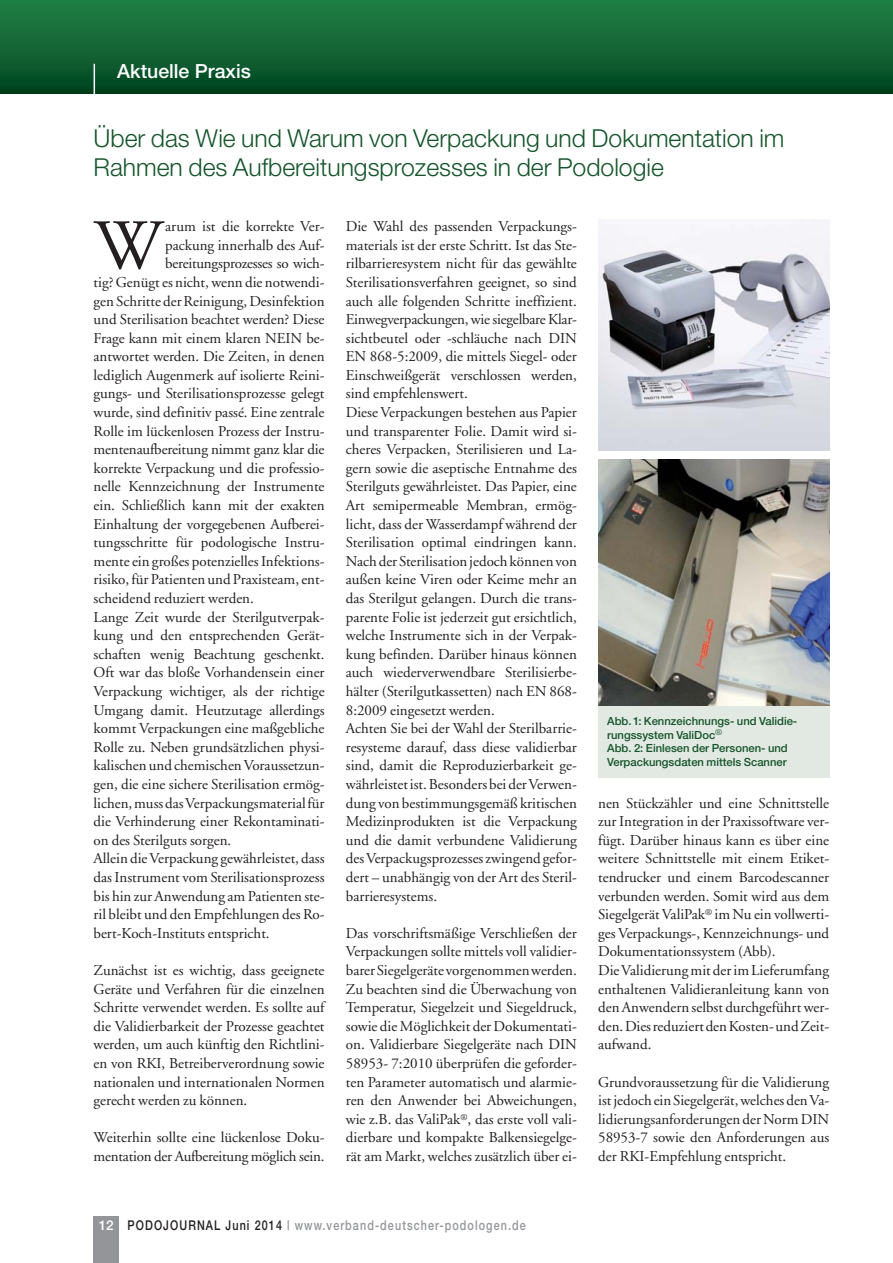
<style>
.page{position:relative;width:893px;height:1263px;background:#fff}
.page>*{position:absolute;margin:0;border:0;box-sizing:border-box;transform-origin:0 0}
.t1{font:71.1px "Adobe Garamond";color:#231f20}
.t2{font:300 24.75px/28.5px "Helvetica Neue";color:#15552b}
.t3{font:500 19.5px "Helvetica Neue";color:#fff}
.t4{font:15px/18.6px "Adobe Garamond";color:#231f20}
.t5{font:500 13.5px "Helvetica Neue";letter-spacing:.1em;color:#939598;scale:.8 1}
.t6{font:500 11.25px/13.5px "Helvetica Neue";color:#15552b}
.s1{color:#fff}
.s2{color:#231f20}
</style>
<div class="page">
<div style="left:598px;top:697px;width:231px;height:81px;background:#e2e8e2"></div>
<div style="left:94px;top:1216px;width:25px;height:47px;background:#939598"></div>
<img style="left:598px;top:219px;width:231px;height:232px">
<img style="left:598px;top:459px;width:231px;height:247px">
<img style="left:0;top:0;width:893px;height:94px">
<hr style="left:94px;top:64px;width:1px;height:40px;background:#fff">
<h3 class="t3" style="left:117px;top:64px;width:135px">Aktuelle Praxis</h3>
<h2 class="t2" style="left:94px;top:127px;width:692px">Über das Wie und Warum von Verpackung und Dokumentation im<br>Rahmen des Aufbereitungsprozesses in der Podologie</h2>
<h1 class="t1" style="left:94px;top:217px;width:70px">W</h1>
<p class="t4" style="left:165px;top:218px;width:161px">arum ist die korrekte Ver-</p>
<p class="t4" style="left:165px;top:237px;width:161px">packung innerhalb des Auf-</p>
<p class="t4" style="left:165px;top:256px;width:161px">bereitungsprozesses so wich-</p>
<p class="t4" style="left:94px;top:274px;width:233px">tig? Genügt es nicht, wenn die notwendi-</p>
<p class="t4" style="left:94px;top:293px;width:233px">gen Schritte der Reinigung, Desinfektion</p>
<p class="t4" style="left:94px;top:311px;width:233px">und Sterilisation beachtet werden? Diese</p>
<p class="t4" style="left:94px;top:330px;width:233px">Frage kann mit einem klaren NEIN be-</p>
<p class="t4" style="left:94px;top:349px;width:233px">antwortet werden. Die Zeiten, in denen</p>
<p class="t4" style="left:94px;top:367px;width:233px">lediglich Augenmerk auf isolierte Reini-</p>
<p class="t4" style="left:94px;top:386px;width:233px">gungs- und Sterilisationsprozesse gelegt</p>
<p class="t4" style="left:94px;top:404px;width:233px">wurde, sind definitiv passé. Eine zentrale</p>
<p class="t4" style="left:94px;top:423px;width:233px">Rolle im lückenlosen Prozess der Instru-</p>
<p class="t4" style="left:94px;top:442px;width:233px">mentenaufbereitung nimmt ganz klar die</p>
<p class="t4" style="left:94px;top:460px;width:233px">korrekte Verpackung und die professio-</p>
<p class="t4" style="left:94px;top:479px;width:233px">nelle Kennzeichnung der Instrumente</p>
<p class="t4" style="left:94px;top:497px;width:233px">ein. Schließlich kann mit der exakten</p>
<p class="t4" style="left:94px;top:516px;width:233px">Einhaltung der vorgegebenen Aufberei-</p>
<p class="t4" style="left:94px;top:535px;width:233px">tungsschritte für podologische Instru-</p>
<p class="t4" style="left:94px;top:553px;width:233px">mente ein großes potenzielles Infektions-</p>
<p class="t4" style="left:94px;top:572px;width:233px">risiko, für Patienten und Praxisteam, ent-</p>
<p class="t4" style="left:94px;top:590px;width:162px">scheidend reduziert werden.</p>
<p class="t4" style="left:94px;top:609px;width:233px">Lange Zeit wurde der Sterilgutverpak-</p>
<p class="t4" style="left:94px;top:627px;width:233px">kung und den entsprechenden Gerät-</p>
<p class="t4" style="left:94px;top:646px;width:233px">schaften wenig Beachtung geschenkt.</p>
<p class="t4" style="left:94px;top:665px;width:233px">Oft war das bloße Vorhandensein einer</p>
<p class="t4" style="left:94px;top:683px;width:233px">Verpackung wichtiger, als der richtige</p>
<p class="t4" style="left:94px;top:702px;width:233px">Umgang damit. Heutzutage allerdings</p>
<p class="t4" style="left:94px;top:720px;width:233px">kommt Verpackungen eine maßgebliche</p>
<p class="t4" style="left:94px;top:739px;width:233px">Rolle zu. Neben grundsätzlichen physi-</p>
<p class="t4" style="left:94px;top:758px;width:233px">kalischen und chemischen Voraussetzun-</p>
<p class="t4" style="left:94px;top:776px;width:233px">gen, die eine sichere Sterilisation ermög-</p>
<p class="t4" style="left:94px;top:795px;width:233px">lichen, muss das Verpackungsmaterial für</p>
<p class="t4" style="left:94px;top:813px;width:233px">die Verhinderung einer Rekontaminati-</p>
<p class="t4" style="left:94px;top:832px;width:139px">on des Sterilguts sorgen.</p>
<p class="t4" style="left:94px;top:851px;width:233px">Allein die Verpackung gewährleistet, dass</p>
<p class="t4" style="left:94px;top:869px;width:233px">das Instrument vom Sterilisationsprozess</p>
<p class="t4" style="left:94px;top:888px;width:233px">bis hin zur Anwendung am Patienten ste-</p>
<p class="t4" style="left:94px;top:906px;width:233px">ril bleibt und den Empfehlungen des Ro-</p>
<p class="t4" style="left:94px;top:925px;width:178px">bert-Koch-Instituts entspricht.</p>
<p class="t4" style="left:94px;top:962px;width:233px;text-align:justify">Zunächst ist es wichtig, dass geeignete Geräte und Verfahren für die einzelnen Schritte verwendet werden. Es sollte auf die Validierbarkeit der Prozesse geachtet werden, um auch künftig den Richtlini&shy;en von RKI, Betreiberverordnung sowie nationalen und internationalen Normen gerecht werden zu können.</p>
<p class="t4" style="left:94px;top:1129px;width:233px">Weiterhin sollte eine lückenlose Doku&shy;mentation der Aufbereitung möglich sein.</p>
<p class="t4" style="left:346px;top:218px;width:233px">Die Wahl des passenden Verpackungs&shy;materials ist der erste Schritt. Ist das Ste&shy;rilbarrieresystem nicht für das gewählte Sterilisationsverfahren geeignet, so sind auch alle folgenden Schritte ineffizient.<br>Einwegverpackungen, wie siegelbare Klar&shy;sichtbeutel oder -schläuche nach DIN EN 868-5:2009, die mittels Siegel- oder Einschweißgerät verschlossen werden, sind empfehlenswert.<br>Diese Verpackungen bestehen aus Papier und transparenter Folie. Damit wird si&shy;cheres Verpacken, Sterilisieren und La&shy;gern sowie die aseptische Entnahme des Sterilguts gewährleistet. Das Papier, eine Art semipermeable Membran, ermög&shy;licht, dass der Wasserdampf während der Sterilisation optimal eindringen kann.<br>Nach der Sterilisation jedoch können von außen keine Viren oder Keime mehr an das Sterilgut gelangen. Durch die trans&shy;parente Folie ist jederzeit gut ersichtlich, welche Instrumente sich in der Verpak&shy;kung befinden. Darüber hinaus können auch wiederverwendbare Sterilisierbe&shy;hälter (Sterilgutkassetten) nach EN 868- 8:2009 eingesetzt werden.<br>Achten Sie bei der Wahl der Sterilbarrie&shy;resysteme darauf, dass diese validierbar sind, damit die Reproduzierbarkeit ge&shy;währleistet ist. Besonders bei der Verwen&shy;dung von bestimmungsgemäß kritischen Medizinprodukten ist die Verpackung und die damit verbundene Validierung des Verpackugsprozesses zwingend gefor&shy;dert – unabhängig von der Art des Steril&shy;barrieresystems.</p>
<p class="t4" style="left:346px;top:925px;width:233px;text-align:justify">Das vorschriftsmäßige Verschließen der Verpackungen sollte mittels voll validier&shy;barer Siegelgeräte vorgenommen werden.<br>Zu beachten sind die Überwachung von Temperatur, Siegelzeit und Siegeldruck, sowie die Möglichkeit der Dokumentati&shy;on. Validierbare Siegelgeräte nach DIN 58953- 7:2010 überprüfen die geforder&shy;ten Parameter automatisch und alarmie&shy;ren den Anwender bei Abweichungen, wie z.B. das ValiPak<sup>®</sup>, das erste voll vali&shy;dierbare und kompakte Balkensiegelge&shy;rät am Markt, welches zusätzlich über ei-</p>
<p class="t6" style="left:607px;top:716px;width:192px">Abb. 1: Kennzeichnungs- und Validie&shy;rungssystem ValiDoc<sup>®<br></sup>Abb. 2: Einlesen der Personen- und<br>Verpackungsdaten mittels Scanner</p>
<p class="t4" style="left:598px;top:795px;width:233px">nen Stückzähler und eine Schnittstelle zur Integration in der Praxissoftware ver&shy;fügt. Darüber hinaus kann es über eine weitere Schnittstelle mit einem Etiket&shy;tendrucker und einem Barcodescanner verbunden werden. Somit wird aus dem Siegelgerät ValiPak<sup>®</sup> im Nu ein vollwerti&shy;ges Verpackungs-, Kennzeichnungs- und Dokumentationssystem (Abb).<br>Die Validierung mit der im Lieferumfang enthaltenen Validieranleitung kann von den Anwendern selbst durchgeführt wer&shy;den. Dies reduziert den Kosten- und Zeit&shy;aufwand.</p>
<p class="t4" style="left:598px;top:1074px;width:233px;text-align:justify">Grundvoraussetzung für die Validierung ist jedoch ein Siegelgerät, welches den Va&shy;lidierungsanforderungen der Norm DIN 58953-7 sowie den Anforderungen aus der RKI-Empfehlung entspricht.</p>
<p class="t5" style="left:99px;top:1220px;width:535px"><span class="s1">12</span> <span class="s2">PODOJOURNAL Juni 2014</span> | www.verband-deutscher-podologen.de</p>
</div>
